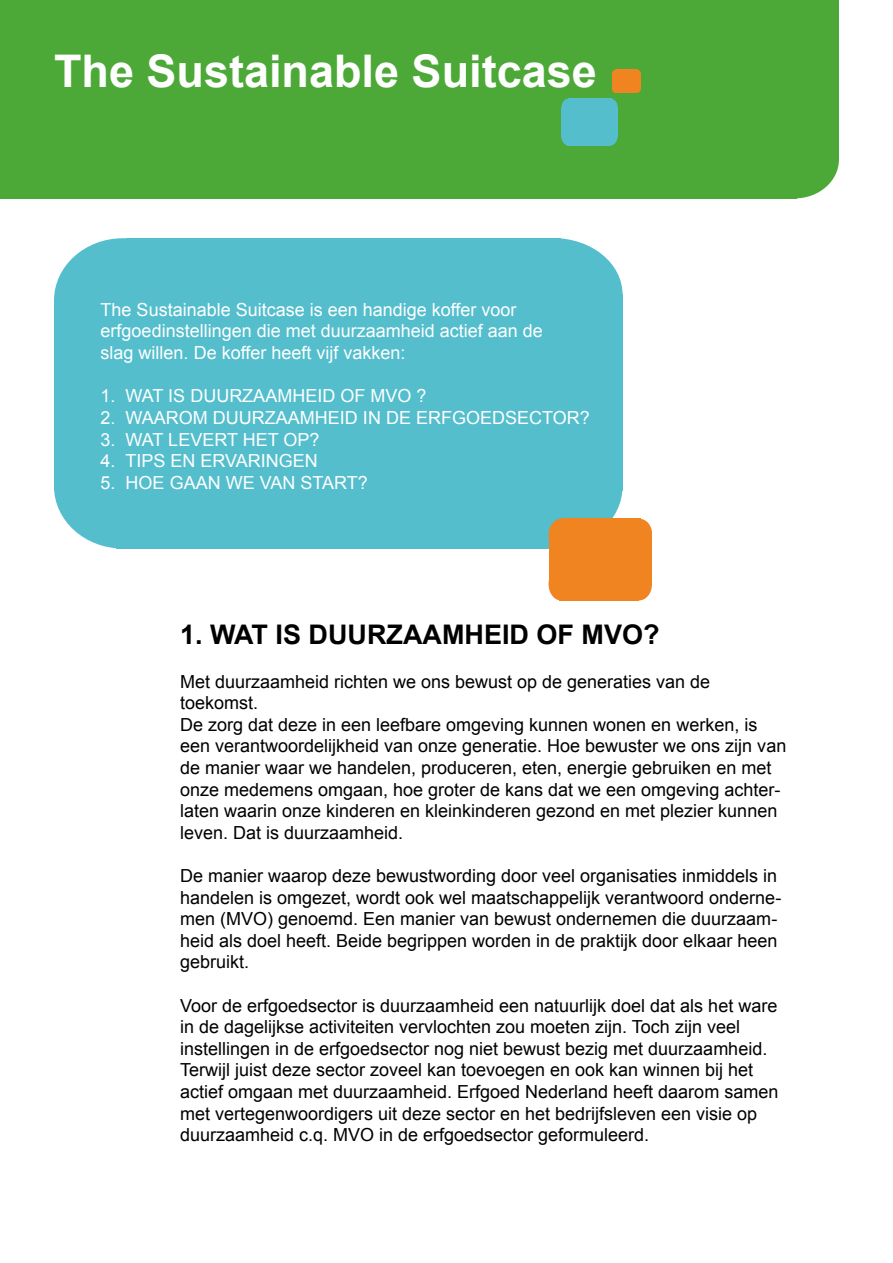
<style>
.page{position:relative;width:893px;height:1263px;background:#fff}
.page>*{position:absolute;margin:0;border:0;box-sizing:border-box;transform-origin:0 0}
.t1{font:700 45px "Arial";color:#fdfefd}
.t2{font:700 27px "Arial";color:#000}
.t3{font:18px/21.6px "Arial";color:#000}
.t4{font:18px/21.6px "Arial";color:#fff}
</style>
<div class="page">
<div style="left:54px;top:301px;width:467px;height:189px;background:#54becd"></div>
<div style="left:126px;top:238px;width:434px;height:96px;background:#54becd"></div>
<div style="left:54px;top:238px;width:138px;height:125px;background:#54becd;border-radius:50%"></div>
<div style="left:484px;top:238px;width:138px;height:113px;background:#54becd;border-radius:50%"></div>
<div style="left:506px;top:294px;width:116px;height:196px;background:#54becd"></div>
<div style="left:116px;top:453px;width:434px;height:95px;background:#54becd"></div>
<div style="left:479px;top:424px;width:143px;height:124px;background:#54becd;border-radius:50%"></div>
<div style="left:54px;top:424px;width:138px;height:125px;background:#54becd;border-radius:50%"></div>
<div style="left:549px;top:535px;width:84px;height:50px;background:#ef8421"></div>
<div style="left:562px;top:519px;width:79px;height:25px;background:#ef8421"></div>
<div style="left:549px;top:519px;width:25px;height:33px;background:#ef8421;border-radius:50%"></div>
<div style="left:627px;top:519px;width:25px;height:29px;background:#ef8421;border-radius:50%"></div>
<div style="left:631px;top:533px;width:21px;height:52px;background:#ef8421"></div>
<div style="left:560px;top:575px;width:79px;height:25px;background:#ef8421"></div>
<div style="left:626px;top:568px;width:26px;height:32px;background:#ef8421;border-radius:50%"></div>
<div style="left:549px;top:568px;width:25px;height:32px;background:#ef8421;border-radius:50%"></div>
<div style="left:0;top:0;width:839px;height:160px;background:#4da937"></div>
<div style="left:0;top:141px;width:796px;height:57px;background:#4da937"></div>
<div style="left:750px;top:120px;width:89px;height:78px;background:#4da937;border-radius:50%"></div>
<div style="left:561px;top:108px;width:47px;height:29px;background:#54becd"></div>
<div style="left:568px;top:99px;width:43px;height:14px;background:#54becd"></div>
<div style="left:561px;top:99px;width:14px;height:18px;background:#54becd;border-radius:50%"></div>
<div style="left:604px;top:99px;width:14px;height:17px;background:#54becd;border-radius:50%"></div>
<div style="left:606px;top:107px;width:12px;height:30px;background:#54becd"></div>
<div style="left:567px;top:131px;width:43px;height:14px;background:#54becd"></div>
<div style="left:603px;top:127px;width:15px;height:18px;background:#54becd;border-radius:50%"></div>
<div style="left:561px;top:127px;width:14px;height:18px;background:#54becd;border-radius:50%"></div>
<div style="left:612px;top:74px;width:24px;height:15px;background:#ef8421"></div>
<div style="left:616px;top:70px;width:22px;height:7px;background:#ef8421"></div>
<div style="left:612px;top:70px;width:7px;height:9px;background:#ef8421;border-radius:50%"></div>
<div style="left:634px;top:70px;width:7px;height:8px;background:#ef8421;border-radius:50%"></div>
<div style="left:635px;top:74px;width:6px;height:15px;background:#ef8421"></div>
<div style="left:615px;top:86px;width:22px;height:7px;background:#ef8421"></div>
<div style="left:634px;top:84px;width:7px;height:9px;background:#ef8421;border-radius:50%"></div>
<div style="left:612px;top:84px;width:7px;height:9px;background:#ef8421;border-radius:50%"></div>
<h1 class="t1" style="left:54px;top:41px;width:544px">The Sustainable Suitcase</h1>
<p class="t4" style="left:101px;top:299px;width:444px">The Sustainable Suitcase is een handige koffer voor erfgoedinstellingen die met duurzaamheid actief aan de slag willen. De koffer heeft vijf vakken:</p>
<p class="t4" style="left:101px;top:385px;width:327px">1. WAT IS DUURZAAMHEID OF MVO ?</p>
<p class="t4" style="left:101px;top:407px;width:491px">2. WAAROM DUURZAAMHEID IN DE ERFGOEDSECTOR?</p>
<p class="t4" style="left:101px;top:429px;width:220px">3. WAT LEVERT HET OP?</p>
<p class="t4" style="left:101px;top:450px;width:219px">4. TIPS EN ERVARINGEN</p>
<p class="t4" style="left:101px;top:472px;width:269px">5. HOE GAAN WE VAN START?</p>
<h2 class="t2" style="left:180px;top:617px;width:481px">1. WAT IS DUURZAAMHEID OF MVO?</h2>
<p class="t3" style="left:180px;top:671px;width:608px">Met duurzaamheid richten we ons bewust op de generaties van de toekomst.<br>De zorg dat deze in een leefbare omgeving kunnen wonen en werken, is een verantwoordelijkheid van onze generatie. Hoe bewuster we ons zijn van de manier waar we handelen, produceren, eten, energie gebruiken en met onze medemens omgaan, hoe groter de kans dat we een omgeving achter&shy;laten waarin onze kinderen en kleinkinderen gezond en met plezier kunnen leven. Dat is duurzaamheid.</p>
<p class="t3" style="left:180px;top:865px;width:603px">De manier waarop deze bewustwording door veel organisaties inmiddels in handelen is omgezet, wordt ook wel maatschappelijk verantwoord onderne&shy;men (MVO) genoemd. Een manier van bewust ondernemen die duurzaam&shy;heid als doel heeft. Beide begrippen worden in de praktijk door elkaar heen gebruikt.</p>
<p class="t3" style="left:180px;top:995px;width:600px">Voor de erfgoedsector is duurzaamheid een natuurlijk doel dat als het ware in de dagelijkse activiteiten vervlochten zou moeten zijn. Toch zijn veel instellingen in de erfgoedsector nog niet bewust bezig met duurzaamheid.<br>Terwijl juist deze sector zoveel kan toevoegen en ook kan winnen bij het actief omgaan met duurzaamheid. Erfgoed Nederland heeft daarom samen met vertegenwoordigers uit deze sector en het bedrijfsleven een visie op duurzaamheid c.q. MVO in de erfgoedsector geformuleerd.</p>
</div>
